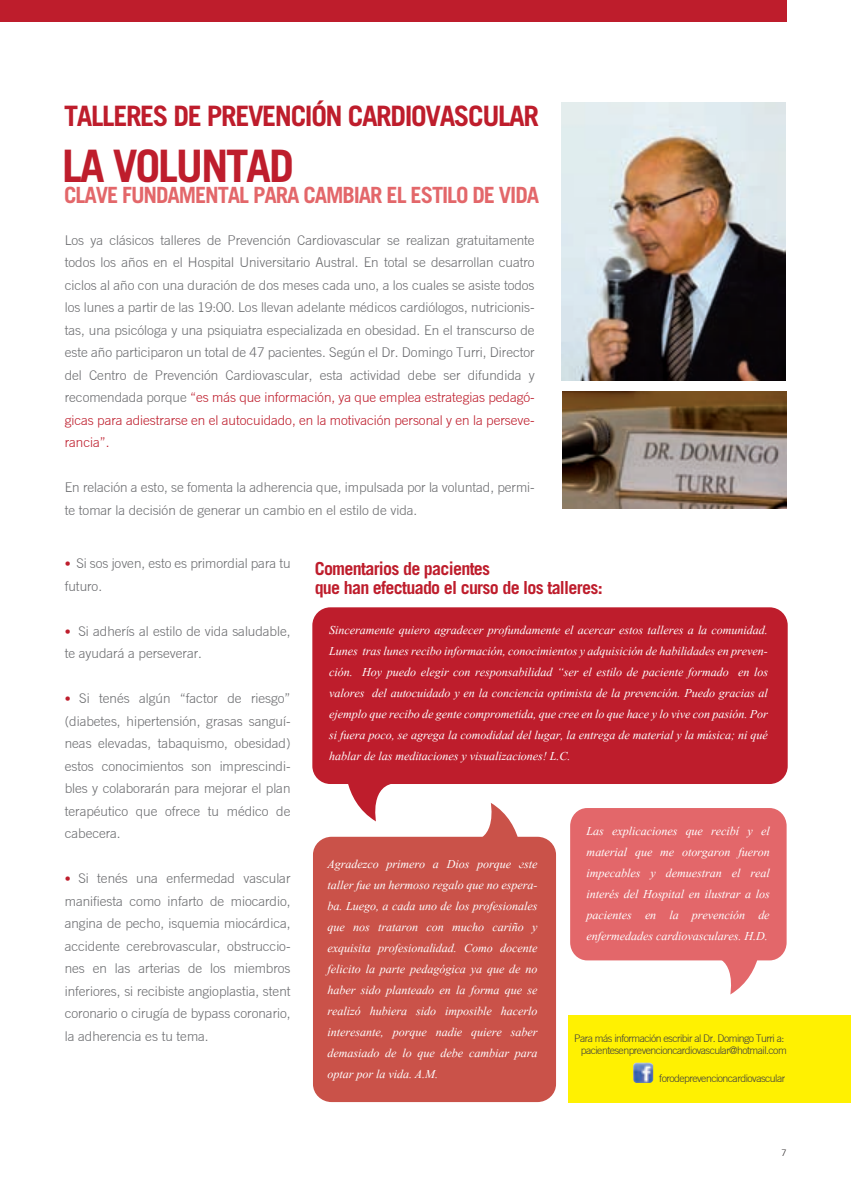
<style>
.page{position:relative;width:851px;height:1191px;background:#fff}
.page>*{position:absolute;margin:0;border:0;box-sizing:border-box;transform-origin:0 0}
.t1{font:700 44.85px "Trade Gothic";letter-spacing:-.05em;color:#be1d2c}
.t2{font:700 28.05px "Trade Gothic";letter-spacing:-.05em;color:#be1d2c}
.t3{font:700 22.35px "Trade Gothic";letter-spacing:-.05em;color:#e3676a}
.t4{font:700 18px/19.5px "Trade Gothic";letter-spacing:-.04em;color:#be1d2c}
.t5{font:15px/21px "Vijaya";letter-spacing:-.005em;color:#fff;text-align:justify}
.t6{font:300 13.5px/22.5px "Trade Gothic";letter-spacing:-.005em;color:#6c6d70;text-align:justify}
.t7{font:300 10.5px/12.6px "Trade Gothic";letter-spacing:-.05em;color:#3e3e3f;text-align:right}
.t8{font:300 9px "Trade Gothic";color:#231f20}
.s1{color:#be1d2c}
.s2{font-size:12px;color:#be1d2c}
</style>
<div class="page">
<div style="left:313px;top:836px;width:243px;height:266px;background:#ca5249;border-radius:18px"></div>
<div style="left:312px;top:607px;width:475px;height:177px;background:#be1d2c;border-radius:18px"></div>
<div style="left:570px;top:808px;width:216px;height:152px;background:#e3676a;border-radius:17px"></div>
<svg style="left:678px;top:960px;width:87px;height:34px"></svg>
<div style="left:0;top:0;width:787px;height:22px;background:#be1d2c"></div>
<div style="left:567px;top:1015px;width:283px;height:87px;background:#fff101"></div>
<img style="left:561px;top:103px;width:224px;height:278px">
<img style="left:562px;top:392px;width:224px;height:116px">
<svg style="left:439px;top:803px;width:87px;height:34px"></svg>
<svg style="left:348px;top:784px;width:43px;height:37px"></svg>
<img style="left:633px;top:1062px;width:20px;height:21px">
<h2 class="t2" style="left:64px;top:99px;width:476px">TALLERES DE PREVENCIÓN CARDIOVASCULAR</h2>
<h1 class="t1" style="left:62px;top:138px;width:233px">LA VOLUNTAD</h1>
<h3 class="t3" style="left:64px;top:182px;width:476px">CLAVE FUNDAMENTAL PARA CAMBIAR EL ESTILO DE VIDA</h3>
<p class="t6" style="left:65px;top:228px;width:471px">Los ya clásicos talleres de Prevención Cardiovascular se realizan gratuitamente todos los años en el Hospital Universitario Austral. En total se desarrollan cuatro ciclos al año con una duración de dos meses cada uno, a los cuales se asiste todos los lunes a partir de las 19:00. Los llevan adelante médicos cardiólogos, nutricionis&shy;tas, una psicóloga y una psiquiatra especializada en obesidad. En el transcurso de este año participaron un total de 47 pacientes. Según el Dr. Domingo Turri, Director del Centro de Prevención Cardiovascular, esta actividad debe ser difundida y recomendada porque <span class="s1">“es más que información, ya que emplea estrategias pedagó&shy;gicas para adiestrarse en el autocuidado, en la motivación personal y en la perseve&shy;rancia”.</span></p>
<p class="t6" style="left:65px;top:476px;width:471px">En relación a esto, se fomenta la adherencia que, impulsada por la voluntad, permi&shy;te tomar la decisión de generar un cambio en el estilo de vida.</p>
<p class="t6" style="left:65px;top:552px;width:227px"><span class="s2">•</span> Si sos joven, esto es primordial para tu futuro.</p>
<p class="t6" style="left:65px;top:619px;width:227px"><span class="s2">•</span> Si adherís al estilo de vida saludable, te ayudará a perseverar.</p>
<p class="t6" style="left:65px;top:687px;width:227px"><span class="s2">•</span> Si tenés algún “factor de riesgo” (diabetes, hipertensión, grasas sanguí&shy;neas elevadas, tabaquismo, obesidad) estos conocimientos son imprescindi&shy;bles y colaborarán para mejorar el plan terapéutico que ofrece tu médico de cabecera.</p>
<p class="t6" style="left:65px;top:867px;width:227px"><span class="s2">•</span> Si tenés una enfermedad vascular manifiesta como infarto de miocardio, angina de pecho, isquemia miocárdica, accidente cerebrovascular, obstruccio&shy;nes en las arterias de los miembros inferiores, si recibiste angioplastia, stent coronario o cirugía de bypass coronario, la adherencia es tu tema.</p>
<h3 class="t4" style="left:314px;top:558px;width:289px">Comentarios de pacientes<br>que han efectuado el curso de los talleres:</h3>
<p class="t5" style="left:329px;top:617px;width:440px">Sinceramente quiero agradecer profundamente el acercar estos talleres a la comunidad.<br>Lunes tras lunes recibo información, conocimientos y adquisición de habilidades en preven&shy;ción. Hoy puedo elegir con responsabilidad “ser el estilo de paciente formado en los valores del autocuidado y en la conciencia optimista de la prevención. Puedo gracias al ejemplo que recibo de gente comprometida, que cree en lo que hace y lo vive con pasión. Por si fuera poco, se agrega la comodidad del lugar, la entrega de material y la música; ni qué hablar de las meditaciones y visualizaciones! L.C.</p>
<p class="t5" style="left:327px;top:851px;width:211px">Agradezco primero a Dios porque este taller fue un hermoso regalo que no espera&shy;ba. Luego, a cada uno de los profesionales que nos trataron con mucho cariño y exquisita profesionalidad. Como docente felicito la parte pedagógica ya que de no haber sido planteado en la forma que se realizó hubiera sido imposible hacerlo interesante, porque nadie quiere saber demasiado de lo que debe cambiar para optar por la vida. A.M.</p>
<p class="t5" style="left:586px;top:819px;width:184px">Las explicaciones que recibí y el material que me otorgaron fueron impecables y demuestran el real interés del Hospital en ilustrar a los pacientes en la prevención de enfermedades cardiovasculares. H.D.</p>
<p class="t7" style="left:574px;top:1031px;width:214px">Para más información escribir al Dr. Domingo Turri a: pacientesenprevencioncardiovascular@hotmail.com</p>
<p class="t7" style="left:659px;top:1071px;width:127px">forodeprevencioncardiovascular</p>
<p class="t8" style="left:781px;top:1147px;width:7px">7</p>
</div>
